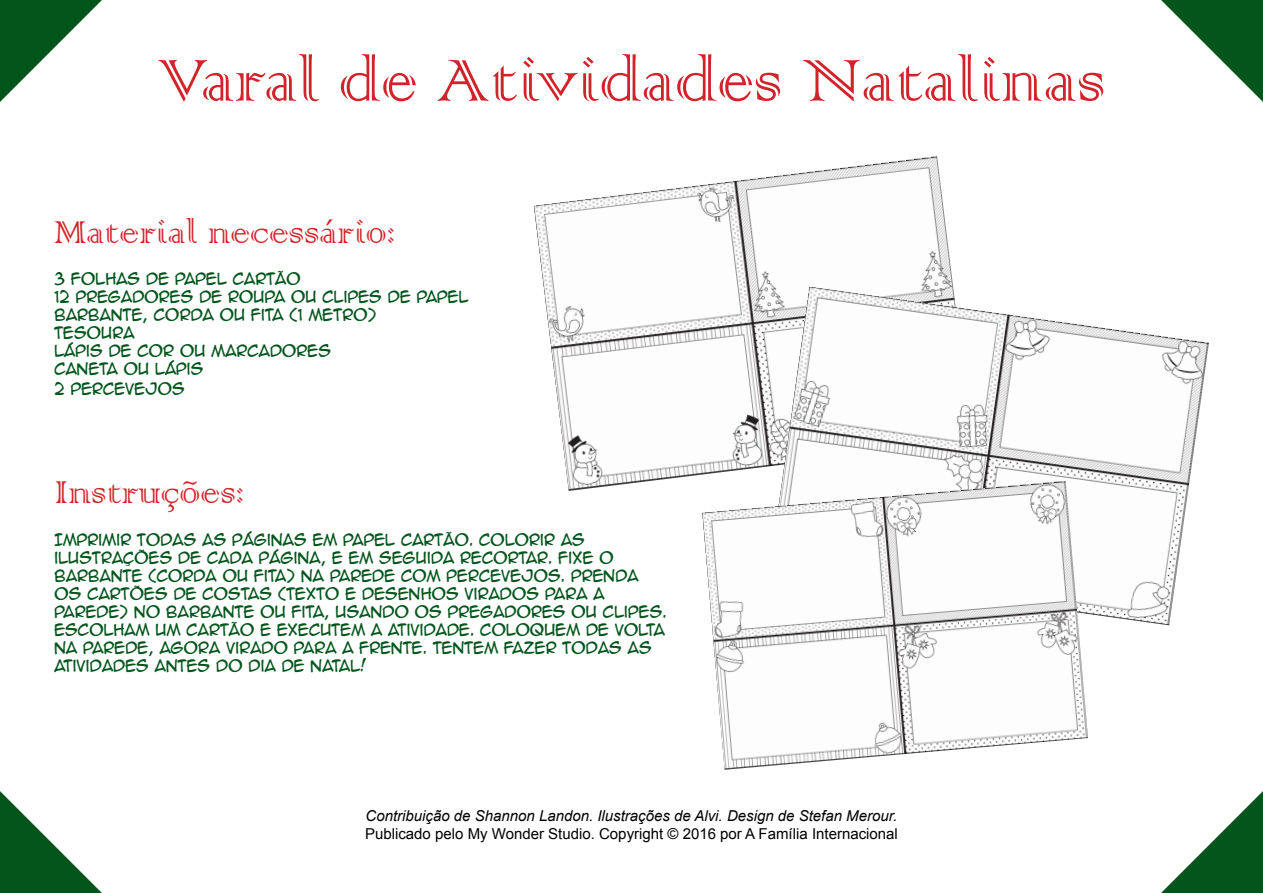
<style>
.page{position:relative;width:1263px;height:893px;background:#fff}
.page>*{position:absolute;margin:0;border:0;box-sizing:border-box;transform-origin:0 0}
.t1{font:78px "Colonna";color:#d2232a}
.t2{font:42px "Colonna";color:#d2232a}
.t3{font:15px/18px "Anime Ace 2.0 BB";letter-spacing:-.02em;color:#04551c}
.t4{font:italic 15px "Arial";color:#000}
.t5{font:15px "Arial";color:#000}
</style>
<div class="page">
<svg style="left:0;top:0;width:102px;height:102px"></svg>
<svg style="left:0;top:791px;width:102px;height:102px"></svg>
<svg style="left:1161px;top:0;width:102px;height:102px"></svg>
<svg style="left:1161px;top:791px;width:102px;height:102px"></svg>
<img style="left:534px;top:156px;width:420px;height:335px">
<img style="left:770px;top:287px;width:439px;height:338px">
<img style="left:702px;top:481px;width:386px;height:289px">
<p class="t1" style="left:158px;top:29px;width:949px">Varal de Atividades Natalinas</p>
<p class="t2" style="left:54px;top:204px;width:343px">Material necessário:</p>
<p class="t3" style="left:54px;top:270px;width:248px">3 FOLHAS DE PAPEL CARTÃO</p>
<p class="t3" style="left:54px;top:288px;width:416px">12 PREGADORES DE ROUPA OU CLIPES DE PAPEL</p>
<p class="t3" style="left:54px;top:306px;width:324px">BARBANTE, CORDA OU FITA (1 METRO)</p>
<p class="t3" style="left:54px;top:324px;width:82px">TESOURA</p>
<p class="t3" style="left:54px;top:342px;width:279px">LÁPIS DE COR OU MARCADORES</p>
<p class="t3" style="left:54px;top:360px;width:151px">CANETA OU LÁPIS</p>
<p class="t3" style="left:54px;top:379px;width:132px">2 PERCEVEJOS</p>
<p class="t2" style="left:54px;top:464px;width:191px">Instruções:</p>
<p class="t3" style="left:54px;top:530px;width:614px">IMPRIMIR TODAS AS PÁGINAS EM PAPEL CARTÃO. COLORIR AS ILUSTRAÇÕES DE CADA PÁGINA, E EM SEGUIDA RECORTAR. FIXE O BARBANTE (CORDA OU FITA) NA PAREDE COM PERCEVEJOS. PRENDA OS CARTÕES DE COSTAS (TEXTO E DESENHOS VIRADOS PARA A PAREDE) NO BARBANTE OU FITA, USANDO OS PREGADORES OU CLIPES.<br>ESCOLHAM UM CARTÃO E EXECUTEM A ATIVIDADE. COLOQUEM DE VOLTA NA PAREDE, AGORA VIRADO PARA A FRENTE. TENTEM FAZER TODAS AS ATIVIDADES ANTES DO DIA DE NATAL!</p>
<p class="t4" style="left:366px;top:806px;width:533px">Contribuição de Shannon Landon. Ilustrações de Alvi. Design de Stefan Merour.</p>
<p class="t5" style="left:365px;top:823px;width:534px">Publicado pelo My Wonder Studio. Copyright © 2016 por A Família Internacional</p>
</div>
